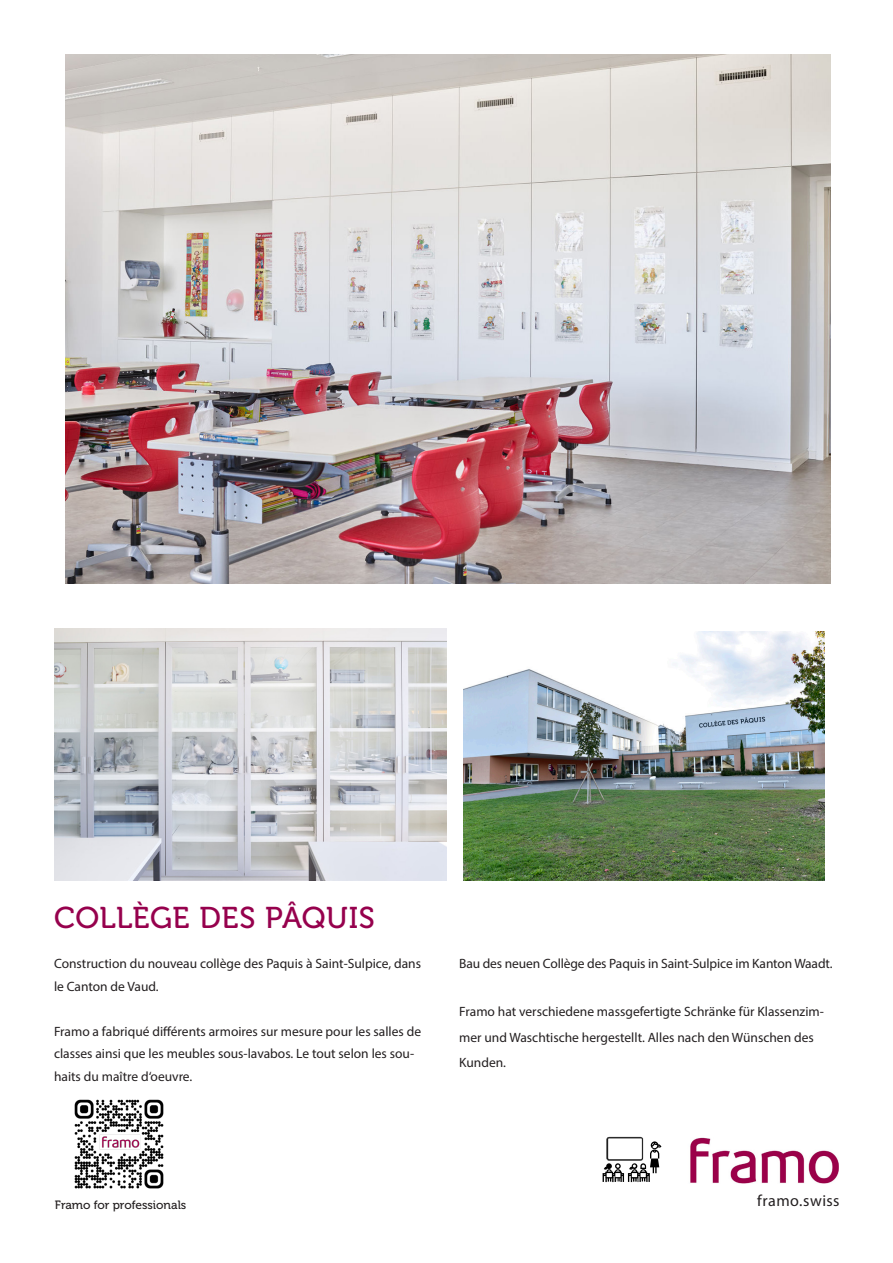
<style>
.page{position:relative;width:893px;height:1263px;background:#fff}
.page>*{position:absolute;margin:0;border:0;box-sizing:border-box;transform-origin:0 0}
.Titel_Modellname_27p{font:30px "Museo 500";letter-spacing:.015em;color:#96014d}
.t1{font:16.05px "Myriad Pro";letter-spacing:.03em;color:#231f20}
.GT_1{font:13.5px/22.5px "Myriad Pro";color:#231f20}
.t2{font:12px "Museo 500";color:#231f20}
</style>
<div class="page">
<img style="left:74px;top:1099px;width:90px;height:90px">
<img style="left:66px;top:54px;width:764px;height:529px">
<img style="left:54px;top:628px;width:392px;height:252px">
<img style="left:463px;top:631px;width:362px;height:249px">
<svg style="left:603px;top:1137px;width:58px;height:45px"></svg>
<img style="left:690px;top:1137px;width:149px;height:46px">
<p class="Titel_Modellname_27p" style="left:54px;top:901px;width:322px">COLLÈGE DES PÂQUIS</p>
<p class="GT_1" style="left:54px;top:952px;width:369px">Construction du nouveau collège des Paquis à Saint-Sulpice, dans le Canton de Vaud.</p>
<p class="GT_1" style="left:54px;top:1020px;width:369px">Framo a fabriqué différents armoires sur mesure pour les salles de classes ainsi que les meubles sous-lavabos. Le tout selon les sou&shy;haits du maître d‘oeuvre.</p>
<p class="GT_1" style="left:459px;top:952px;width:375px">Bau des neuen Collège des Paquis in Saint-Sulpice im Kanton Waadt.</p>
<p class="GT_1" style="left:459px;top:999px;width:366px;line-height:25.5px">Framo hat verschiedene massgefertigte Schränke für Klassenzim&shy;mer und Waschtische hergestellt. Alles nach den Wünschen des<br>Kunden.</p>
<p class="t2" style="left:55px;top:1198px;width:133px">Framo for professionals</p>
<p class="t1" style="left:757px;top:1191px;width:84px">framo.swiss</p>
</div>
